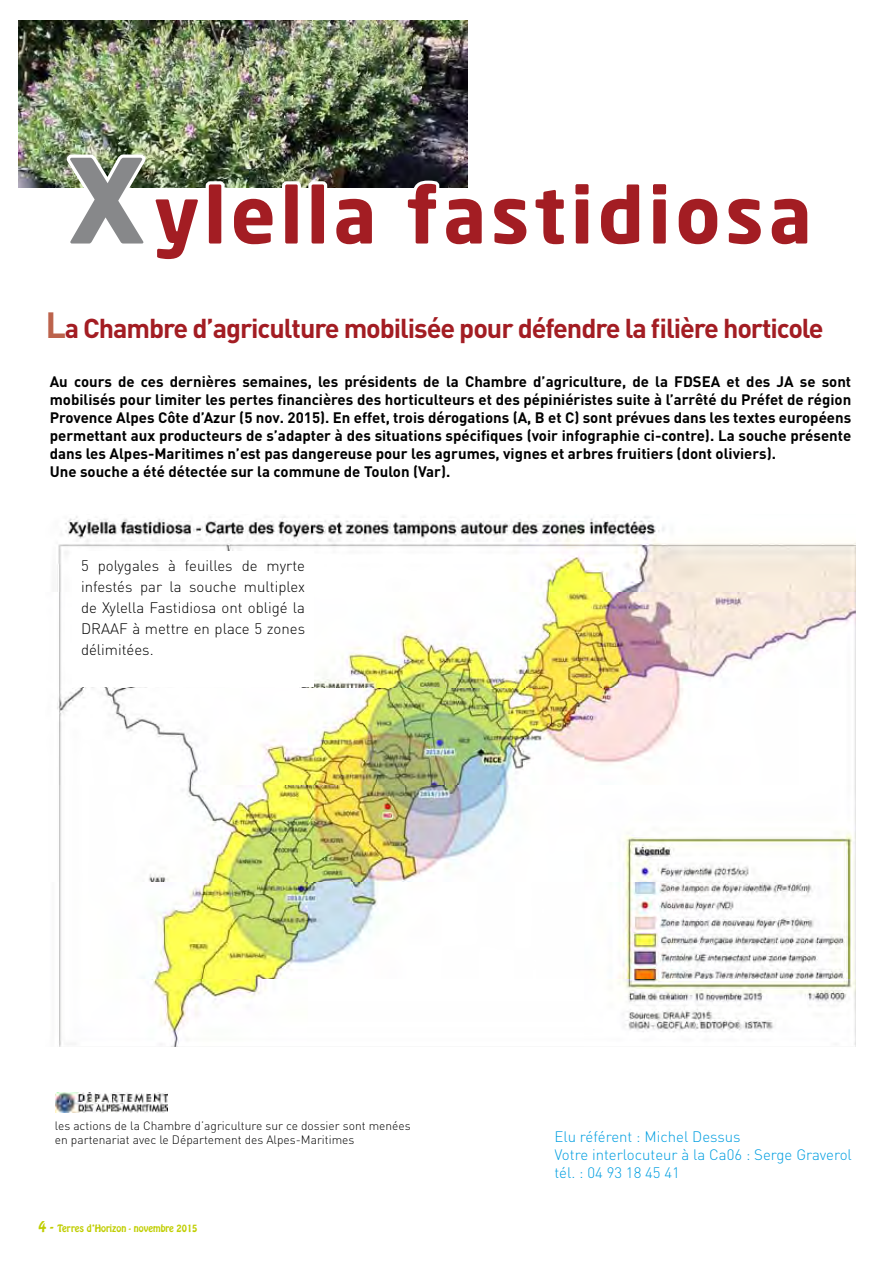
<style>
.page{position:relative;width:893px;height:1263px;background:#fff}
.page>*{position:absolute;margin:0;border:0;box-sizing:border-box;transform-origin:0 0}
.t1{font:700 76.95px "Neo Sans Pro";letter-spacing:.06em;color:#a31d23}
.t2{font:700 27px "DIN Pro";letter-spacing:-.04em;color:#a31d23}
.t3{font:700 15px/18px "DIN Pro";color:#000}
.t4{font:300 15px/21px "DIN Pro";color:#000;text-align:justify}
.t5{font:300 15px/18px "DIN Pro";color:#009ee0}
.t6{font:300 12px/14.4px "DIN Pro";color:#000}
.t7{font:9px "Hobo Std";color:#c0ce00}
.s1{font-size:115.5px;color:#87888a}
.s2{font-size:36px;color:#bc634c}
.s3{font-size:13.5px}
</style>
<div class="page">
<img style="left:57px;top:516px;width:798px;height:530px">
<div style="left:72px;top:551px;width:242px;height:135px;background:#fff"></div>
<img style="left:55px;top:1092px;width:113px;height:20px">
<img style="left:18px;top:20px;width:450px;height:168px">
<img style="left:64px;top:151px;width:142px;height:37px">
<div style="left:206px;top:181px;width:19px;height:66px;border:6px solid #fff;border-radius:2px"></div>
<div style="left:282px;top:181px;width:19px;height:66px;border:6px solid #fff;border-radius:2px"></div>
<div style="left:308px;top:181px;width:19px;height:66px;border:6px solid #fff;border-radius:2px"></div>
<svg style="left:401px;top:177px;width:67px;height:11px"></svg>
<h1 class="t1" style="left:66px;top:166px;width:747px"><span class="s1">X</span>ylella fastidiosa</h1>
<h2 class="t2" style="left:45px;top:310px;width:780px"><span class="s2">L</span>a Chambre d’agriculture mobilisée pour défendre la filière horticole</h2>
<p class="t3" style="left:50px;top:372px;width:803px">Au cours de ces dernières semaines, les présidents de la Chambre d’agriculture, de la FDSEA et des JA se sont mobilisés pour limiter les pertes financières des horticulteurs et des pépiniéristes suite à l’arrêté du Préfet de région Provence Alpes Côte d’Azur (5 nov. 2015). En effet, trois dérogations (A, B et C) sont prévues dans les textes européens permettant aux producteurs de s’adapter à des situations spécifiques (voir infographie ci-contre). La souche présente dans les Alpes-Maritimes n’est pas dangereuse pour les agrumes, vignes et arbres fruitiers (dont oliviers).<br>Une souche a été détectée sur la commune de Toulon (Var).</p>
<p class="t4" style="left:81px;top:554px;width:226px">5 polygales à feuilles de myrte infestés par la souche multiplex de Xylella Fastidiosa ont obligé la DRAAF à mettre en place 5 zones délimitées.</p>
<p class="t6" style="left:55px;top:1118px;width:357px">les actions de la Chambre d’agriculture sur ce dossier sont menées en partenariat avec le Département des Alpes-Maritimes</p>
<p class="t7" style="left:38px;top:1222px;width:161px"><span class="s3">4 -</span> Terres d’Horizon - novembre 2015</p>
<p class="t5" style="left:554px;top:1127px;width:299px">Elu référent : Michel Dessus<br>Votre interlocuteur à la Ca06 : Serge Graverol tél. : 04 93 18 45 41</p>
</div>
